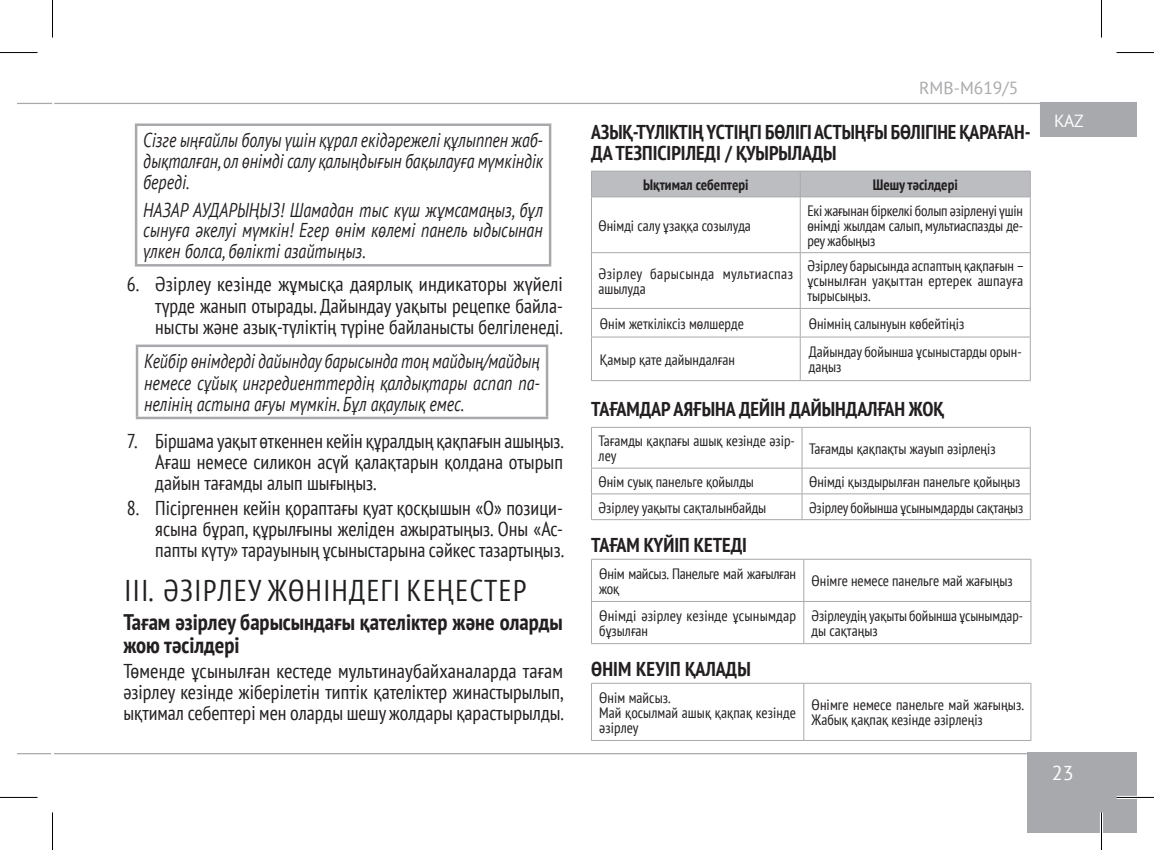
<style>
.page{position:relative;width:1154px;height:850px;background:#fff}
.page>*{position:absolute;margin:0;border:0;box-sizing:border-box;transform-origin:0 0}
.t1{font:condensed 30px "PT Sans";letter-spacing:.05em;color:#231f20}
.Heading_2{font:700 condensed 22.5px/22.5px "PT Sans";color:#231f20}
.t2{font:condensed 20px/21.2px "PT Sans";color:#231f20;text-align:justify}
.Footnote_1{font:italic 20px/20.8px "PT Sans";color:#231f20;text-align:justify;scale:.8 1}
.Heading_3{font:700 condensed 20px/21.2px "PT Sans";color:#231f20}
.Footnote_1-2{font:italic 20px/21.2px "PT Sans";color:#231f20;text-align:justify;scale:.79 1}
.t3{font:20px "PT Sans";color:#fff}
.t4{font:17.5px "PT Sans";color:#a8a9ad}
.t5{font:17.5px "PT Sans";color:#fff}
.Plain_Text{font:condensed 15px/15px "PT Sans";color:#231f20}
.Plain_Text-2{font:condensed 15px/15px "PT Sans";letter-spacing:.025em;color:#231f20}
.Plain_Text_Header{font:700 condensed 15px "PT Sans";color:#231f20}
</style>
<div class="page">
<div style="left:1027px;top:752px;width:110px;height:80px;background:#a8a9ad"></div>
<hr style="left:17px;top:103px;width:35px;height:1px;background:#a8a9ad">
<hr style="left:17px;top:752px;width:34px;height:2px;background:#a8a9ad">
<hr style="left:54px;top:752px;width:1008px;height:2px;background:#a8a9ad">
<hr style="left:54px;top:103px;width:1064px;height:1px;background:#a8a9ad">
<div style="left:1040px;top:102px;width:97px;height:35px;background:#a8a9ad"></div>
<hr style="left:135px;top:123px;width:416px;height:3px;background:#a8a9ad">
<hr style="left:135px;top:126px;width:2px;height:138px;background:#a8a9ad">
<hr style="left:549px;top:126px;width:2px;height:138px;background:#a8a9ad">
<hr style="left:135px;top:264px;width:416px;height:2px;background:#a8a9ad">
<hr style="left:136px;top:344px;width:412px;height:3px;background:#a8a9ad">
<hr style="left:136px;top:347px;width:2px;height:69px;background:#a8a9ad">
<hr style="left:546px;top:347px;width:2px;height:69px;background:#a8a9ad">
<hr style="left:136px;top:416px;width:412px;height:3px;background:#a8a9ad">
<svg style="left:591px;top:308px;width:440px;height:72px"></svg>
<hr style="left:591px;top:336px;width:209px;height:1px;background:#a8a9ad">
<hr style="left:591px;top:337px;width:1px;height:43px;background:#a8a9ad">
<hr style="left:800px;top:336px;width:230px;height:1px;background:#a8a9ad">
<hr style="left:800px;top:337px;width:1px;height:43px;background:#a8a9ad">
<hr style="left:1030px;top:337px;width:1px;height:43px;background:#a8a9ad">
<hr style="left:591px;top:380px;width:209px;height:1px;background:#a8a9ad">
<hr style="left:800px;top:380px;width:230px;height:1px;background:#a8a9ad">
<div style="left:591px;top:171px;width:440px;height:26px;background:#bcbdc0"></div>
<hr style="left:591px;top:196px;width:209px;height:1px;background:#a8a9ad">
<hr style="left:591px;top:197px;width:1px;height:55px;background:#a8a9ad">
<hr style="left:800px;top:196px;width:230px;height:1px;background:#a8a9ad">
<hr style="left:800px;top:197px;width:1px;height:55px;background:#a8a9ad">
<hr style="left:1030px;top:197px;width:1px;height:55px;background:#a8a9ad">
<hr style="left:591px;top:252px;width:209px;height:1px;background:#a8a9ad">
<hr style="left:591px;top:253px;width:1px;height:55px;background:#a8a9ad">
<hr style="left:800px;top:252px;width:230px;height:1px;background:#a8a9ad">
<hr style="left:800px;top:253px;width:1px;height:55px;background:#a8a9ad">
<hr style="left:1030px;top:253px;width:1px;height:55px;background:#a8a9ad">
<hr style="left:591px;top:426px;width:211px;height:1px;background:#a8a9ad">
<hr style="left:591px;top:427px;width:1px;height:40px;background:#a8a9ad">
<hr style="left:802px;top:426px;width:228px;height:1px;background:#a8a9ad">
<hr style="left:801px;top:427px;width:1px;height:40px;background:#a8a9ad">
<hr style="left:1030px;top:427px;width:1px;height:40px;background:#a8a9ad">
<hr style="left:591px;top:467px;width:211px;height:1px;background:#a8a9ad">
<hr style="left:802px;top:467px;width:228px;height:1px;background:#a8a9ad">
<hr style="left:591px;top:493px;width:211px;height:1px;background:#a8a9ad">
<svg style="left:591px;top:468px;width:1px;height:51px"></svg>
<hr style="left:802px;top:493px;width:228px;height:1px;background:#a8a9ad">
<svg style="left:801px;top:468px;width:1px;height:51px"></svg>
<svg style="left:1030px;top:468px;width:1px;height:51px"></svg>
<hr style="left:591px;top:519px;width:211px;height:1px;background:#a8a9ad">
<hr style="left:802px;top:519px;width:228px;height:1px;background:#a8a9ad">
<hr style="left:591px;top:558px;width:213px;height:1px;background:#a8a9ad">
<hr style="left:591px;top:559px;width:1px;height:42px;background:#a8a9ad">
<hr style="left:804px;top:558px;width:227px;height:1px;background:#a8a9ad">
<hr style="left:803px;top:559px;width:1px;height:42px;background:#a8a9ad">
<hr style="left:1030px;top:559px;width:1px;height:42px;background:#a8a9ad">
<hr style="left:591px;top:600px;width:213px;height:1px;background:#a8a9ad">
<hr style="left:591px;top:601px;width:1px;height:42px;background:#a8a9ad">
<hr style="left:804px;top:600px;width:227px;height:1px;background:#a8a9ad">
<hr style="left:803px;top:601px;width:1px;height:42px;background:#a8a9ad">
<hr style="left:1030px;top:601px;width:1px;height:42px;background:#a8a9ad">
<hr style="left:591px;top:643px;width:213px;height:1px;background:#a8a9ad">
<hr style="left:804px;top:643px;width:227px;height:1px;background:#a8a9ad">
<hr style="left:591px;top:682px;width:213px;height:1px;background:#a8a9ad">
<hr style="left:591px;top:683px;width:1px;height:56px;background:#a8a9ad">
<hr style="left:804px;top:682px;width:227px;height:1px;background:#a8a9ad">
<hr style="left:803px;top:683px;width:1px;height:56px;background:#a8a9ad">
<hr style="left:1030px;top:683px;width:1px;height:56px;background:#a8a9ad">
<hr style="left:591px;top:739px;width:213px;height:1px;background:#a8a9ad">
<hr style="left:804px;top:739px;width:227px;height:1px;background:#a8a9ad">
<hr style="left:1116px;top:795px;width:38px;height:3px;background:#fff">
<hr style="left:1100px;top:812px;width:3px;height:37px;background:#fff">
<hr style="left:0;top:52px;width:38px;height:1px;background:#000">
<hr style="left:1116px;top:52px;width:38px;height:1px;background:#000">
<hr style="left:0;top:796px;width:38px;height:1px;background:#000">
<hr style="left:1116px;top:796px;width:38px;height:1px;background:#000">
<hr style="left:52px;top:0;width:1px;height:38px;background:#000">
<hr style="left:52px;top:812px;width:1px;height:37px;background:#000">
<hr style="left:1101px;top:0;width:1px;height:38px;background:#000">
<hr style="left:1101px;top:812px;width:1px;height:37px;background:#000">
<p class="Footnote_1" style="left:143px;top:129px;width:502px">Сізге ыңғайлы болуы үшін құрал екідәрежелі құлыппен жаб&shy;дықталған, ол өнімді салу қалыңдығын бақылауға мүмкіндік береді.</p>
<p class="Footnote_1" style="left:143px;top:199px;width:501px">НАЗАР АУДАРЫҢЫЗ! Шамадан тыс күш жұмсамаңыз, бұл сынуға әкелуі мүмкін! Егер өнім көлемі панель ыдысынан үлкен болса, бөлікті азайтыңыз.</p>
<p class="t2" style="left:155px;top:273px;width:409px;text-indent:-28px">6. Әзірлеу кезінде жұмысқа даярлық индикаторы жүйелі түрде жанып отырады. Дайындау уақыты рецепке байла&shy;нысты және азық-түліктің түріне байланысты белгіленеді.</p>
<p class="Footnote_1-2" style="left:144px;top:350px;width:502px">Кейбір өнімдерді дайындау барысында тоң майдың/майдың немесе сұйық ингредиенттердің қалдықтары аспап па&shy;нелінің астына ағуы мүмкін. Бұл ақаулық емес.</p>
<p class="t2" style="left:155px;top:429px;width:410px;text-indent:-28px">7. Біршама уақыт өткеннен кейін құралдың қақпағын ашыңыз.<br>Ағаш немесе силикон асүй қалақтарын қолдана отырып дайын тағамды алып шығыңыз.</p>
<p class="t2" style="left:155px;top:496px;width:410px;text-indent:-28px">8. Пісіргеннен кейін қораптағы қуат қосқышын «O» позици&shy;ясына бұрап, құрылғыны желіден ажыратыңыз. Оны «Ас&shy;папты күту» тарауының ұсыныстарына сәйкес тазартыңыз.</p>
<p class="t1" style="left:125px;top:570px;width:403px">III. ӘЗІРЛЕУ ЖӨНІНДЕГІ КЕҢЕСТЕР</p>
<p class="Heading_2" style="left:123px;top:610px;width:441px">Тағам әзірлеу барысындағы қателіктер және оларды жою тәсілдері</p>
<p class="t2" style="left:123px;top:659px;width:442px">Төменде ұсынылған кестеде мультинаубайханаларда тағам әзірлеу кезінде жіберілетін типтік қателіктер жинастырылып, ықтимал себептері мен оларды шешу жолдары қарастырылды.</p>
<p class="t4" style="left:919px;top:77px;width:100px">RMB-M619/5</p>
<p class="Heading_3" style="left:591px;top:121px;width:441px">АЗЫҚ-ТҮЛІКТІҢ ҮСТІҢГІ БӨЛІГІ АСТЫҢҒЫ БӨЛІГІНЕ ҚАРАҒАН-<br>ДА ТЕЗПІСІРІЛЕДІ / ҚУЫРЫЛАДЫ</p>
<p class="Plain_Text_Header" style="left:643px;top:174px;width:107px">Ықтимал себептері</p>
<p class="Plain_Text_Header" style="left:873px;top:174px;width:87px">Шешу тәсілдері</p>
<p class="Plain_Text" style="left:598px;top:217px;width:154px">Өнімді салу ұзаққа созылуда</p>
<p class="Plain_Text" style="left:807px;top:202px;width:217px;text-align:justify">Екі жағынан біркелкі болып әзірленуі үшін өнімді жылдам салып, мультиаспазды де&shy;реу жабыңыз</p>
<p class="Plain_Text-2" style="left:598px;top:265px;width:196px">Әзірлеу барысында мультиаспаз ашылуда</p>
<p class="Plain_Text" style="left:807px;top:258px;width:218px;text-align:justify">Әзірлеу барысында аспаптың қақпағын – ұсынылған уақыттан ертерек ашпауға тырысыңыз.</p>
<p class="Plain_Text" style="left:600px;top:315px;width:145px">Өнім жеткіліксіз мөлшерде</p>
<p class="Plain_Text" style="left:809px;top:315px;width:157px">Өнімнің салынуын көбейтіңіз</p>
<p class="Plain_Text" style="left:600px;top:351px;width:136px">Қамыр қате дайындалған</p>
<p class="Plain_Text" style="left:809px;top:344px;width:214px">Дайындау бойынша ұсыныстарды орын&shy;даңыз</p>
<p class="Heading_3" style="left:591px;top:398px;width:354px">ТАҒАМДАР АЯҒЫНА ДЕЙІН ДАЙЫНДАЛҒАН ЖОҚ</p>
<p class="Plain_Text" style="left:598px;top:432px;width:198px">Тағамды қақпағы ашық кезінде әзір&shy;леу</p>
<p class="Plain_Text" style="left:809px;top:440px;width:188px">Тағамды қақпақты жауып әзірлеңіз</p>
<p class="Plain_Text" style="left:598px;top:473px;width:157px">Өнім суық панельге қойылды</p>
<p class="Plain_Text" style="left:809px;top:473px;width:213px">Өнімді қыздырылған панельге қойыңыз</p>
<p class="Plain_Text" style="left:598px;top:499px;width:169px">Әзірлеу уақыты сақталынбайды</p>
<p class="Plain_Text" style="left:809px;top:499px;width:216px">Әзірлеу бойынша ұсынымдарды сақтаңыз</p>
<p class="Heading_3" style="left:591px;top:533px;width:157px">ТАҒАМ КҮЙІП КЕТЕДІ</p>
<p class="Plain_Text" style="left:599px;top:565px;width:198px">Өнім майсыз. Панельге май жағылған жоқ</p>
<p class="Plain_Text" style="left:811px;top:572px;width:203px">Өнімге немесе панельге май жағыңыз</p>
<p class="Plain_Text" style="left:599px;top:607px;width:198px">Өнімді әзірлеу кезінде ұсынымдар бұзылған</p>
<p class="Plain_Text" style="left:811px;top:607px;width:213px">Әзірлеудің уақыты бойынша ұсынымдар&shy;ды сақтаңыз</p>
<p class="Heading_3" style="left:591px;top:657px;width:161px">ӨНІМ КЕУІП ҚАЛАДЫ</p>
<p class="Plain_Text" style="left:599px;top:689px;width:73px">Өнім майсыз.</p>
<p class="Plain_Text" style="left:599px;top:704px;width:198px">Май қосылмай ашық қақпақ кезінде әзірлеу</p>
<p class="Plain_Text" style="left:811px;top:696px;width:214px">Өнімге немесе панельге май жағыңыз.<br>Жабық қақпақ кезінде әзірлеңіз</p>
<p class="t5" style="left:1054px;top:109px;width:31px">KAZ</p>
<h3 class="t3" style="left:1052px;top:760px;width:23px">23</h3>
</div>
